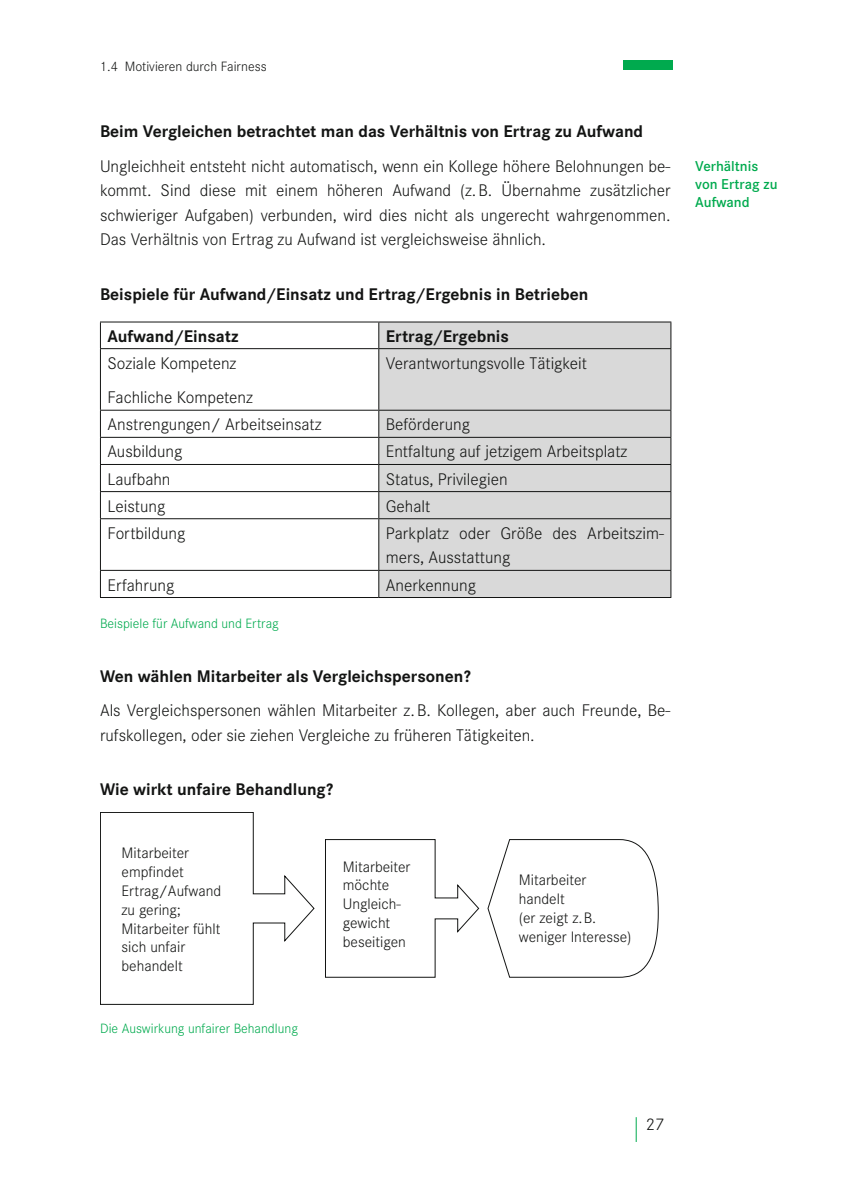
<style>
.page{position:relative;width:843px;height:1191px;background:#fff}
.page>*{position:absolute;margin:0;border:0;box-sizing:border-box;transform-origin:0 0}
.t1{font:300 17.5px/24.5px "Corporate S";color:#131413}
.t2{font:700 17.5px "Corporate S";color:#131413}
.t3{font:300 15.75px/18.9px "Corporate S";color:#131413}
.t4{font:600 14.88px/17.8px "Corporate S";color:#00aa4e}
.t5{font:300 14px "Corporate S";color:#00aa4e}
.t6{font:300 14px "Corporate S";color:#131413}
</style>
<div class="page">
<div style="left:623px;top:60px;width:50px;height:10px;background:#00aa4e"></div>
<svg style="left:636px;top:1117px;width:1px;height:25px"></svg>
<div style="left:379px;top:323px;width:291px;height:274px;background:#d9d9d9"></div>
<hr style="left:100px;top:322px;width:279px;height:1px;background:#131413">
<svg style="left:100px;top:322px;width:1px;height:26px"></svg>
<hr style="left:379px;top:322px;width:292px;height:1px;background:#131413">
<svg style="left:378px;top:322px;width:1px;height:26px"></svg>
<svg style="left:670px;top:322px;width:1px;height:26px"></svg>
<hr style="left:100px;top:348px;width:279px;height:1px;background:#131413">
<hr style="left:100px;top:349px;width:1px;height:61px;background:#131413">
<hr style="left:379px;top:348px;width:292px;height:1px;background:#131413">
<hr style="left:378px;top:349px;width:1px;height:61px;background:#131413">
<hr style="left:670px;top:349px;width:1px;height:61px;background:#131413">
<hr style="left:100px;top:410px;width:279px;height:1px;background:#131413">
<hr style="left:379px;top:410px;width:292px;height:1px;background:#131413">
<hr style="left:100px;top:437px;width:279px;height:1px;background:#131413">
<hr style="left:379px;top:437px;width:292px;height:1px;background:#131413">
<hr style="left:100px;top:464px;width:279px;height:1px;background:#131413">
<hr style="left:379px;top:464px;width:292px;height:1px;background:#131413">
<hr style="left:100px;top:491px;width:279px;height:1px;background:#131413">
<svg style="left:100px;top:411px;width:1px;height:107px"></svg>
<hr style="left:379px;top:491px;width:292px;height:1px;background:#131413">
<svg style="left:378px;top:411px;width:1px;height:107px"></svg>
<svg style="left:670px;top:411px;width:1px;height:107px"></svg>
<hr style="left:100px;top:518px;width:279px;height:1px;background:#131413">
<hr style="left:100px;top:519px;width:1px;height:51px;background:#131413">
<hr style="left:379px;top:518px;width:292px;height:1px;background:#131413">
<hr style="left:378px;top:519px;width:1px;height:51px;background:#131413">
<hr style="left:670px;top:519px;width:1px;height:51px;background:#131413">
<hr style="left:100px;top:570px;width:279px;height:1px;background:#131413">
<svg style="left:100px;top:571px;width:1px;height:26px"></svg>
<hr style="left:379px;top:570px;width:292px;height:1px;background:#131413">
<svg style="left:378px;top:571px;width:1px;height:26px"></svg>
<svg style="left:670px;top:571px;width:1px;height:26px"></svg>
<hr style="left:100px;top:597px;width:279px;height:1px;background:#131413">
<hr style="left:379px;top:597px;width:292px;height:1px;background:#131413">
<svg style="left:100px;top:812px;width:380px;height:193px"></svg>
<svg style="left:487px;top:839px;width:172px;height:139px"></svg>
<p class="t6" style="left:100px;top:58px;width:168px">1.4 Motivieren durch Fairness</p>
<p class="t2" style="left:100px;top:122px;width:545px">Beim Vergleichen betrachtet man das Verhältnis von Ertrag zu Aufwand</p>
<p class="t1" style="left:100px;top:154px;width:572px;text-align:justify">Ungleichheit entsteht nicht automatisch, wenn ein Kollege höhere Belohnungen be&shy;kommt. Sind diese mit einem höheren Aufwand (z.B. Übernahme zusätzlicher schwieriger Aufgaben) verbunden, wird dies nicht als ungerecht wahrgenommen.<br>Das Verhältnis von Ertrag zu Aufwand ist vergleichsweise ähnlich.</p>
<p class="t2" style="left:100px;top:284px;width:490px">Beispiele für Aufwand/Einsatz und Ertrag/Ergebnis in Betrieben</p>
<p class="t2" style="left:107px;top:326px;width:133px">Aufwand/Einsatz</p>
<p class="t2" style="left:386px;top:326px;width:125px">Ertrag/Ergebnis</p>
<p class="t1" style="left:107px;top:346px;width:147px;line-height:34.5px">Soziale Kompetenz<br>Fachliche Kompetenz</p>
<p class="t1" style="left:386px;top:351px;width:203px">Verantwortungsvolle Tätigkeit</p>
<p class="t1" style="left:107px;top:412px;width:216px">Anstrengungen/ Arbeitseinsatz</p>
<p class="t1" style="left:386px;top:412px;width:86px">Beförderung</p>
<p class="t1" style="left:107px;top:440px;width:76px">Ausbildung</p>
<p class="t1" style="left:386px;top:440px;width:243px">Entfaltung auf jetzigem Arbeitsplatz</p>
<p class="t1" style="left:107px;top:467px;width:65px">Laufbahn</p>
<p class="t1" style="left:386px;top:467px;width:123px">Status, Privilegien</p>
<p class="t1" style="left:107px;top:494px;width:59px">Leistung</p>
<p class="t1" style="left:386px;top:494px;width:46px">Gehalt</p>
<p class="t1" style="left:107px;top:521px;width:79px">Fortbildung</p>
<p class="t1" style="left:386px;top:521px;width:279px">Parkplatz oder Größe des Arbeitszim&shy;mers, Ausstattung</p>
<p class="t1" style="left:107px;top:573px;width:68px">Erfahrung</p>
<p class="t1" style="left:386px;top:573px;width:92px">Anerkennung</p>
<p class="t5" style="left:100px;top:615px;width:180px">Beispiele für Aufwand und Ertrag</p>
<p class="t2" style="left:100px;top:666px;width:372px">Wen wählen Mitarbeiter als Vergleichspersonen?</p>
<p class="t1" style="left:100px;top:698px;width:571px">Als Vergleichspersonen wählen Mitarbeiter z.B. Kollegen, aber auch Freunde, Be&shy;rufskollegen, oder sie ziehen Vergleiche zu früheren Tätigkeiten.</p>
<p class="t2" style="left:100px;top:779px;width:235px">Wie wirkt unfaire Behandlung?</p>
<p class="t3" style="left:122px;top:843px;width:101px">Mitarbeiter empfindet<br>Ertrag/Aufwand zu gering;<br>Mitarbeiter fühlt sich unfair behandelt</p>
<p class="t5" style="left:100px;top:1021px;width:199px">Die Auswirkung unfairer Behandlung</p>
<p class="t3" style="left:343px;top:857px;width:69px">Mitarbeiter möchte<br>Ungleich&shy;gewicht beseitigen</p>
<p class="t3" style="left:519px;top:871px;width:114px">Mitarbeiter handelt<br>(er zeigt z.B. weniger Interesse)</p>
<p class="t4" style="left:695px;top:157px;width:84px">Verhältnis von Ertrag zu<br>Aufwand</p>
<p class="t1" style="left:646px;top:1112px;width:20px">27</p>
</div>
